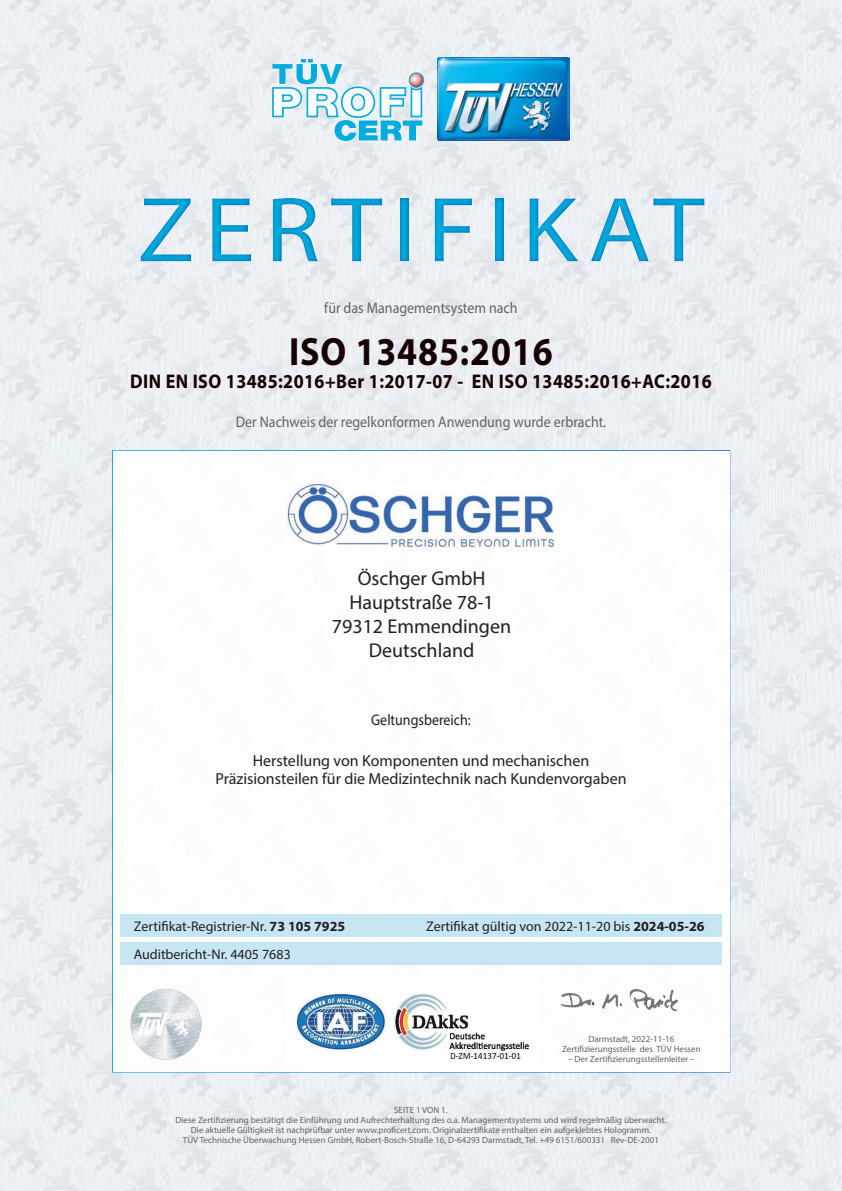
<style>
.page{position:relative;width:842px;height:1191px;background:#fff}
.page>*{position:absolute;margin:0;border:0;box-sizing:border-box;transform-origin:0 0}
.t1{font:93px "Myriad Pro";letter-spacing:.1em;color:#00acdd;scale:1.1 1}
.t2{font:700 39.6px "Myriad Pro";letter-spacing:.025em;color:#170003;scale:.91 1}
.t3{font:20px/24px "Myriad Pro";color:#231f20;text-align:center}
.t4{font:700 19.8px "Myriad Pro";letter-spacing:.025em;color:#170003;scale:.91 1}
.t5{font:16px/18px "Myriad Pro";color:#231f20;text-align:center}
.t6{font:15.4px "Myriad Pro";color:#636366;scale:.91 1}
.t7{font:15.4px "Myriad Pro";color:#231f20;scale:.91 1}
.t8{font:14px/28.1px "Myriad Pro";color:#231f20}
.t9{font:9px/10px "Myriad Pro";color:#636366;text-align:center}
.s1{font-weight:700}
</style>
<div class="page">
<img style="left:0;top:0;width:842px;height:1191px">
<img style="left:437px;top:57px;width:132px;height:83px">
<svg style="left:272px;top:59px;width:152px;height:82px"></svg>
<div style="left:112px;top:450px;width:618px;height:622px;background:#fff;border:2px solid #fff"></div>
<div style="left:120px;top:943px;width:601px;height:22px;background:#c1e4f4"></div>
<div style="left:120px;top:914px;width:601px;height:22px;background:#c1e4f4"></div>
<img style="left:744px;top:850px;width:78px;height:55px">
<img style="left:736px;top:795px;width:97px;height:40px">
<img style="left:737px;top:681px;width:95px;height:34px">
<img style="left:738px;top:576px;width:93px;height:35px">
<img style="left:737px;top:479px;width:91px;height:36px">
<img style="left:734px;top:1026px;width:99px;height:53px">
<img style="left:296px;top:993px;width:234px;height:66px">
<img style="left:617px;top:1084px;width:141px;height:42px">
<img style="left:560px;top:989px;width:118px;height:23px">
<div style="left:0;top:172px;width:842px;height:114px;background:#006bb6;opacity:.75"></div>
<img style="left:130px;top:988px;width:71px;height:71px">
<img style="left:287px;top:483px;width:268px;height:66px">
<h1 class="t1" style="left:138px;top:173px;width:517px">ZERTIFIKAT</h1>
<h3 class="t6" style="left:324px;top:298px;width:214px">für das Managementsystem nach</h3>
<h2 class="t2" style="left:289px;top:326px;width:291px">ISO 13485:2016</h2>
<h3 class="t4" style="left:130px;top:368px;width:641px">DIN EN ISO 13485:2016+Ber 1:2017-07 - EN ISO 13485:2016+AC:2016</h3>
<h3 class="t6" style="left:236px;top:412px;width:408px">Der Nachweis der regelkonformen Anwendung wurde erbracht.</h3>
<h3 class="t3" style="left:332px;top:566px;width:181px">Öschger GmbH<br>Hauptstraße 78-1<br>79312 Emmendingen<br>Deutschland</h3>
<h3 class="t7" style="left:371px;top:710px;width:111px">Geltungsbereich:</h3>
<h3 class="t5" style="left:215px;top:751px;width:413px">Herstellung von Komponenten und mechanischen<br>Präzisionsteilen für die Medizintechnik nach Kundenvorgaben</h3>
<h3 class="t8" style="left:134px;top:911px;width:213px">Zertifikat-Registrier-Nr. <span class="s1">73 105 7925<br></span>Auditbericht-Nr. 4405 7683</h3>
<h3 class="t8" style="left:426px;top:911px;width:280px">Zertifikat gültig von 2022-11-20 bis <span class="s1">2024-05-26</span></h3>
<p class="t9" style="left:562px;top:1034px;width:140px">Darmstadt, 2022-11-16<br>Zertifizierungsstelle des TÜV Hessen</p>
<p class="t9" style="left:568px;top:1054px;width:128px">– Der Zertifizierungsstellenleiter –</p>
<p class="t9" style="left:175px;top:1105px;width:493px">SEITE 1 VON 1.<br>Diese Zertifizierung bestätigt die Einführung und Aufrechterhaltung des o.a. Managementsystems und wird regelmäßig überwacht.<br>Die aktuelle Gültigkeit ist nachprüfbar unter www.proficert.com. Originalzertifikate enthalten ein aufgeklebtes Hologramm.<br>TÜV Technische Überwachung Hessen GmbH, Robert-Bosch-Straße 16, D-64293 Darmstadt, Tel. +49 6151/600331 Rev-DE-2001</p>
</div>
